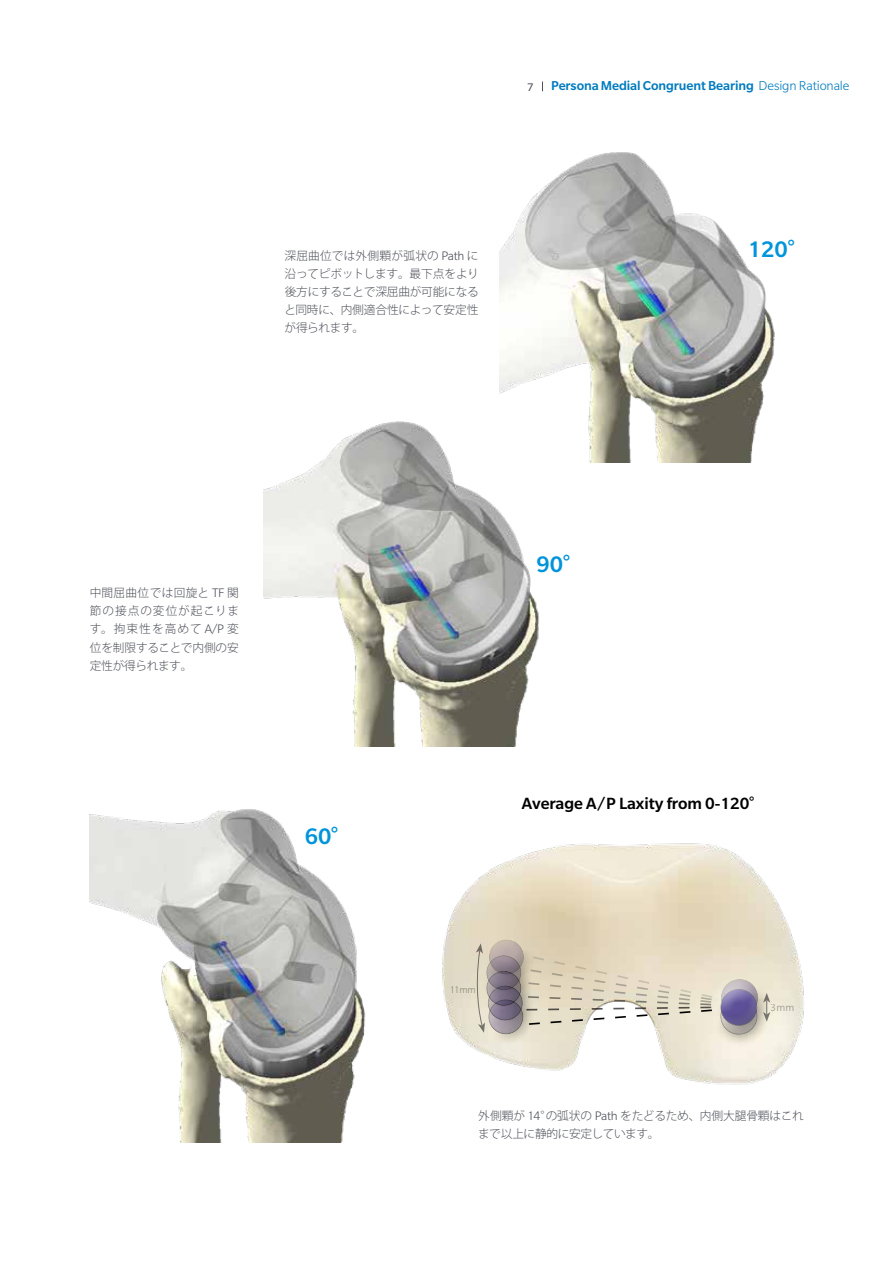
<style>
.page{position:relative;width:893px;height:1263px;background:#fff}
.page>*{position:absolute;margin:0;border:0;box-sizing:border-box;transform-origin:0 0}
.t1{font:500 24.45px "Slate Pro";color:#0094da}
.t2{font:500 17.7px "Slate Pro";color:#000}
.t3{font:500 14.1px "Slate Pro";letter-spacing:-.01em;color:#007bbf}
.t4{font:300 11.7px/18px "Koz Go Pro";letter-spacing:-.015em;color:#4e5059;text-align:justify}
.t5{font:300 11.4px "Slate Pro";color:#9d9d9e}
.t6{font:300 10.65px "Slate Pro";color:#9d9d9e}
.s1{font-weight:400;font-size:12px;color:#4e5059}
.s2{font-weight:300}
.s3{font-family:"Slate Pro";font-size:13.5px}
.s4{font-family:"Koz Go Pro";font-weight:700;font-size:21.3px}
.s5{font-family:"Koz Go Pro";font-weight:700;font-size:15.3px}
</style>
<div class="page">
<img style="left:90px;top:809px;width:275px;height:334px">
<img style="left:264px;top:421px;width:275px;height:325px">
<img style="left:499px;top:152px;width:276px;height:310px">
<img style="left:442px;top:843px;width:362px;height:242px">
<svg style="left:452px;top:905px;width:342px;height:164px"></svg>
<p class="t3" style="left:527px;top:78px;width:323px"><span class="s1">7</span> Persona Medial Congruent Bearing <span class="s2">Design Rationale</span></p>
<p class="t4" style="left:284px;top:247px;width:196px">深屈曲位では外側顆が弧状の <span class="s3">Path</span> に沿ってピボットします。最下点をより後方にすることで深屈曲が可能になると同時に、内側適合性によって安定性が得られます。</p>
<h1 class="t1" style="left:748px;top:236px;width:62px">120<span class="s4">°</span></h1>
<p class="t4" style="left:90px;top:584px;width:151px">中間屈曲位では回旋と <span class="s3">TF</span> 関節の接点の変位が起こります。拘束性を高めて <span class="s3">A/P</span> 変位を制限することで内側の安定性が得られます。</p>
<h1 class="t1" style="left:305px;top:823px;width:49px">60<span class="s4">°</span></h1>
<h1 class="t1" style="left:536px;top:551px;width:49px">90<span class="s4">°</span></h1>
<h2 class="t2" style="left:522px;top:794px;width:244px">Average A/P Laxity from 0-120<span class="s5">°</span></h2>
<p class="t6" style="left:449px;top:983px;width:28px">11mm</p>
<p class="t5" style="left:771px;top:1002px;width:25px">3mm</p>
<p class="t4" style="left:478px;top:1106px;width:327px">外側顆が <span class="s3">14</span>°の弧状の <span class="s3">Path</span> をたどるため、内側大腿骨顆はこれまで以上に静的に安定しています。</p>
</div>
